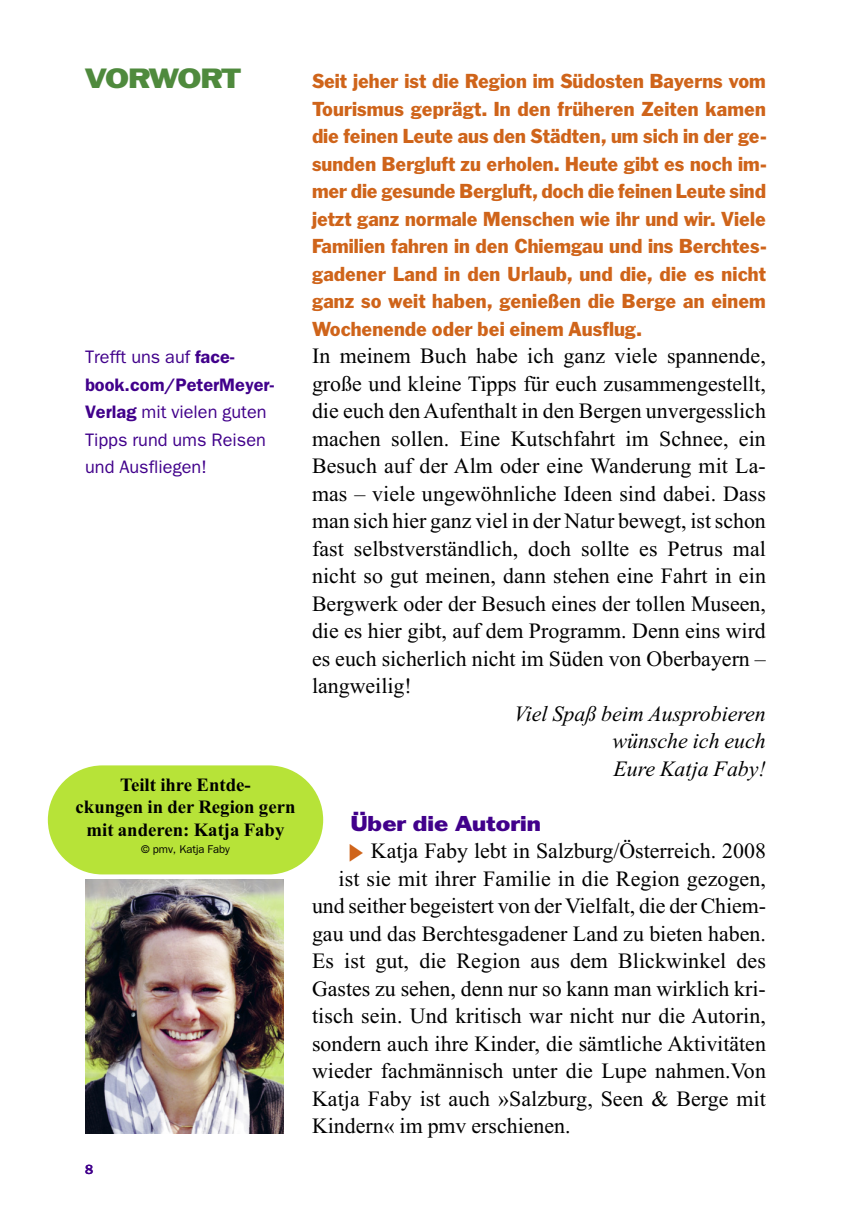
<style>
.page{position:relative;width:851px;height:1219px;background:#fff}
.page>*{position:absolute;margin:0;border:0;box-sizing:border-box;transform-origin:0 0}
.t1{font:expanded 27.5px "Franklin ATFBQ";letter-spacing:-.045em;color:#4f8a3d}
.t2{font:22px/27.5px "Times New Roman";color:#000;text-align:justify}
.t3{font:italic 22px/27.5px "Times New Roman";color:#000;text-align:justify}
.t4{font:expanded 21.25px "Franklin ATFBQ";color:#41008b}
.t5{font:20px/27.5px "Franklin ATFBQ";color:#cf641a;text-align:justify}
.t6{font:700 18.75px/22.5px "Times New Roman";color:#000;text-align:center}
.t7{font:18px/27.5px "ITC Franklin Gothic Std";color:#41008b}
.t8{font:500 13.75px "ITC Franklin Gothic Std";color:#41008b}
.t9{font:11.25px "ITC Franklin Gothic Std";color:#000}
.s1{font-weight:600}
</style>
<div class="page">
<img style="left:85px;top:879px;width:198px;height:255px">
<div style="left:48px;top:765px;width:275px;height:109px;background:#b7e338;border-radius:55px"></div>
<p class="t1" style="left:85px;top:69px;width:157px">VORWORT</p>
<p class="t7" style="left:85px;top:345px;width:190px">Trefft uns auf <span class="s1">face&shy;book.com/PeterMeyer-<br>Verlag</span> mit vielen guten<br>Tipps rund ums Reisen und Ausfliegen!</p>
<p class="t6" style="left:76px;top:775px;width:221px">Teilt ihre Entde-<br>ckungen in der Region gern mit anderen: Katja Faby</p>
<p class="t9" style="left:141px;top:845px;width:90px">© pmv, Katja Faby</p>
<p class="t8" style="left:85px;top:1165px;width:10px">8</p>
<p class="t5" style="left:312px;top:69px;width:456px">Seit jeher ist die Region im Südosten Bayerns vom Tourismus geprägt. In den früheren Zeiten kamen die feinen Leute aus den Städten, um sich in der ge&shy;sunden Bergluft zu erholen. Heute gibt es noch im&shy;mer die gesunde Bergluft, doch die feinen Leute sind jetzt ganz normale Menschen wie ihr und wir. Viele Familien fahren in den Chiemgau und ins Berchtes&shy;gadener Land in den Urlaub, und die, die es nicht ganz so weit haben, genießen die Berge an einem Wochenende oder bei einem Ausflug.</p>
<p class="t2" style="left:312px;top:344px;width:455px">In meinem Buch habe ich ganz viele spannende, gro ße und kleine Tipps für euch zusammengestellt, die euch den Aufenthalt in den Bergen unvergesslich machen sollen. Eine Kutschfahrt im Schnee, ein Besuch auf der Alm oder eine Wanderung mit La&shy;mas – viele ungewöhnliche Ideen sind dabei. Dass man sich hier ganz viel in der Natur bewegt, ist schon fast selbst verständlich, doch sollte es Petrus mal nicht so gut meinen, dann stehen eine Fahrt in ein Bergwerk oder der Besuch eines der tollen Museen, die es hier gibt, auf dem Programm. Denn eins wird es euch sicherlich nicht im Süden von Oberbayern – langweilig!</p>
<p class="t3" style="left:612px;top:702px;width:155px;text-indent:-99px">Viel Spaß beim Ausprobieren wünsche ich euch Eure Katja Faby!</p>
<p class="t4" style="left:350px;top:816px;width:192px">Über die Autorin</p>
<p class="t2" style="left:349px;top:839px;width:417px"><sub>≥</sub>Katja Faby lebt in Salzburg/Österreich. 2008</p>
<p class="t2" style="left:338px;top:867px;width:429px">ist sie mit ihrer Familie in die Region gezogen,</p>
<p class="t2" style="left:312px;top:894px;width:455px">und seither begeistert von der Vielfalt, die der Chiem-</p>
<p class="t2" style="left:312px;top:922px;width:455px">gau und das Berchtesgadener Land zu bieten haben.</p>
<p class="t2" style="left:312px;top:949px;width:455px">Es ist gut, die Region aus dem Blickwinkel des</p>
<p class="t2" style="left:312px;top:977px;width:455px">Gastes zu sehen, denn nur so kann man wirklich kri-</p>
<p class="t2" style="left:312px;top:1004px;width:455px">tisch sein. Und kritisch war nicht nur die Autorin,</p>
<p class="t2" style="left:312px;top:1032px;width:455px">sondern auch ihre Kinder, die sämtliche Aktivitäten</p>
<p class="t2" style="left:312px;top:1059px;width:455px">wieder fachmännisch unter die Lupe nahmen.Von</p>
<p class="t2" style="left:312px;top:1087px;width:455px">Katja Faby ist auch »Salzburg, Seen &amp; Berge mit</p>
<p class="t2" style="left:312px;top:1114px;width:260px">Kindern« im pmv erschienen.</p>
</div>
